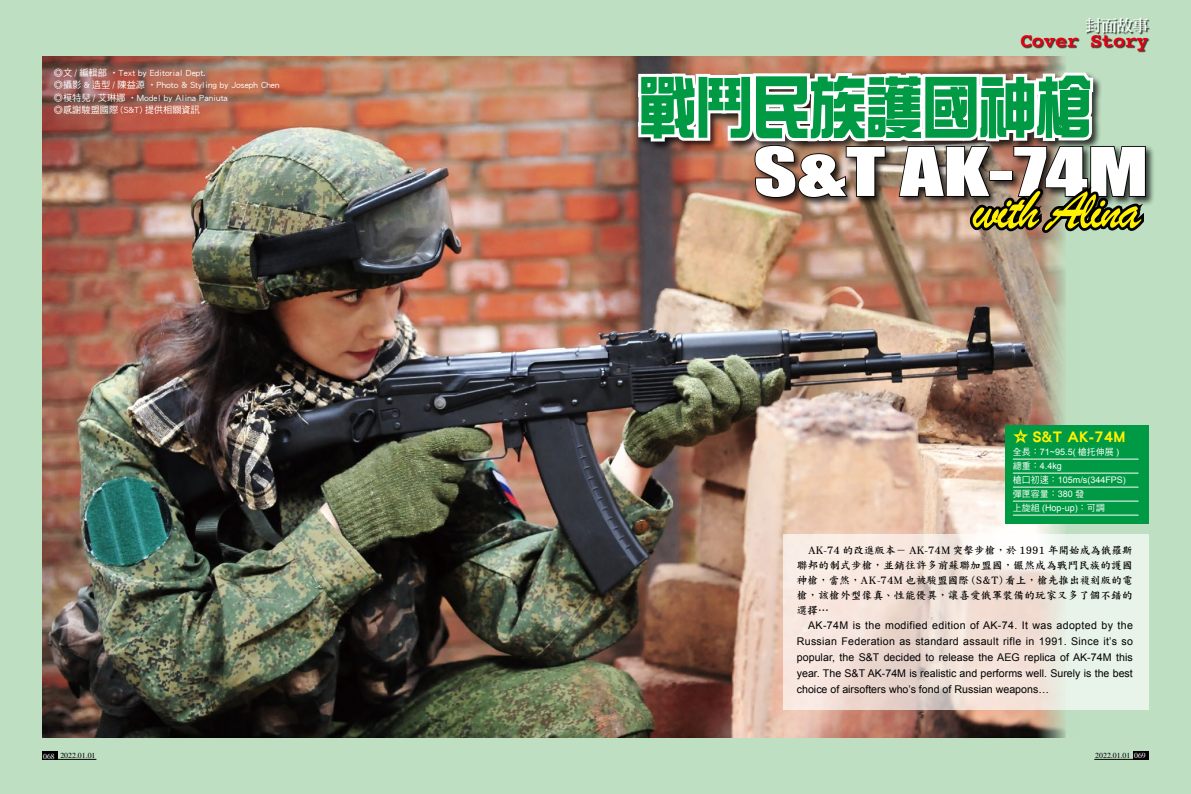
<style>
.page{position:relative;width:1191px;height:794px;background:#bedfc2}
.page>*{position:absolute;margin:0;border:0;box-sizing:border-box;transform-origin:0 0}
.t1{font:68px "DF Zong Yi Std W9";letter-spacing:-.04em;color:#094;scale:.87 1}
.t2{font:62.1px "Impact";color:#fff;scale:1.37 1}
.t3{font:56.3px "Brush Script";letter-spacing:-.04em;color:#fff100;scale:.96 1}
.t4{font:700 20px "Courier";letter-spacing:-.02em;color:#e60012}
.t5{font:16px "DF Hei Std W9";color:#fff100}
.t6{font:16px "DF Ming Std W7";color:#fff}
.t7{font:10.6px/16px "Arial";color:#000;text-align:justify}
.t8{font:10.6px/15px "DF Kai Shu Std W7";letter-spacing:.02em;color:#000;text-align:justify}
.t9{font:9.2px/12.5px "DF Hei Std W5";color:#fff}
.t10{font:9px/14px "Arial";color:#fff}
.t11{font:9px "DF Hei Std W5";color:#fff}
.t12{font:7.8px "Times";color:#000}
.s1{font-family:"DF Hei Std W5"}
.s2{font-family:"Arial"}
.s3{color:#fff}
</style>
<div class="page">
<img style="left:43px;top:57px;width:1022px;height:680px">
<div style="left:1005px;top:425px;width:143px;height:99px;background:#094"></div>
<hr style="left:1013px;top:459px;width:125px;height:1px;background:#fff">
<hr style="left:1013px;top:473px;width:125px;height:1px;background:#fff">
<hr style="left:1013px;top:487px;width:125px;height:1px;background:#fff">
<hr style="left:1013px;top:501px;width:125px;height:1px;background:#fff">
<hr style="left:1013px;top:515px;width:125px;height:1px;background:#fff">
<img style="left:635px;top:20px;width:515px;height:216px">
<svg style="left:782px;top:534px;width:366px;height:176px;background:#efe6dd"></svg>
<div style="left:1021px;top:35px;width:128px;height:17px;background:#000;opacity:.75"></div>
<div style="left:1086px;top:18px;width:63px;height:17px;background:#000;opacity:.75"></div>
<div style="left:43px;top:751px;width:15px;height:8px;background:#000"></div>
<hr style="left:58px;top:759px;width:38px;height:1px;background:#000">
<div style="left:1133px;top:751px;width:15px;height:8px;background:#000"></div>
<hr style="left:1094px;top:759px;width:39px;height:1px;background:#000">
<p class="t9" style="left:54px;top:66px;width:227px">◎文 / 編輯部 ‧Text by Editorial Dept.<br>◎攝影 &amp; 造型 / 陳益源 ‧Photo &amp; Styling by Joseph Chen ◎模特兒 / 艾琳娜 ‧Model by Alina Paniuta<br>◎感謝駿盟國際 (S&amp;T) 提供相關資訊</p>
<h3 class="t6" style="left:1085px;top:17px;width:65px">封面故事</h3>
<h3 class="t4" style="left:1020px;top:24px;width:129px">Cover Story</h3>
<h1 class="t1" style="left:638px;top:70px;width:525px">戰鬥民族護國神槍</h1>
<h2 class="t2" style="left:753px;top:123px;width:290px">S&amp;T AK-74M</h2>
<h3 class="t3" style="left:972px;top:173px;width:176px">with Alina</h3>
<h3 class="t5" style="left:1013px;top:427px;width:114px">☆ S&amp;T AK-74M</h3>
<p class="t10" style="left:1013px;top:444px;width:115px"><span class="s1">全長：</span>71~95.5( <span class="s1">槍托伸展</span> )<span class="s1">總重：</span>4.4kg<br><span class="s1">槍口初速：</span>105m/s(344FPS)</p>
<p class="t11" style="left:1013px;top:488px;width:73px">彈匣容量：<span class="s2">380</span> 發</p>
<p class="t10" style="left:1013px;top:500px;width:93px"><span class="s1">上旋組</span> (Hop-up)<span class="s1">：可調</span></p>
<p class="t8" style="left:797px;top:542px;width:337px;text-indent:11px">AK-74 的改進版本－ AK-74M 突擊步槍，於 1991 年開始成為俄羅斯聯邦的制式步槍，並銷往許多前蘇聯加盟國，儼然成為戰鬥民族的護國神槍，當然，AK-74M 也被駿盟國際 (S&amp;T) 看上，槍先推出複刻版的電槍，該槍外型像真、性能優異，讓喜愛俄軍裝備的玩家又多了個不錯的選擇…</p>
<p class="t7" style="left:797px;top:617px;width:338px;text-indent:11px">AK-74M is the modified edition of AK-74. It was adopted by the Russian Federation as standard assault rifle in 1991. Since it’s so popular, the S&amp;T decided to release the AEG replica of AK-74M this year. The S&amp;T AK-74M is realistic and performs well. Surely is the best choice of airsofters who’s fond of Russian weapons…</p>
<p class="t12" style="left:43px;top:751px;width:54px"><span class="s3">068</span> 2022.01.01</p>
<p class="t12" style="left:1095px;top:751px;width:52px">2022.01.01 <span class="s3">069</span></p>
</div>
